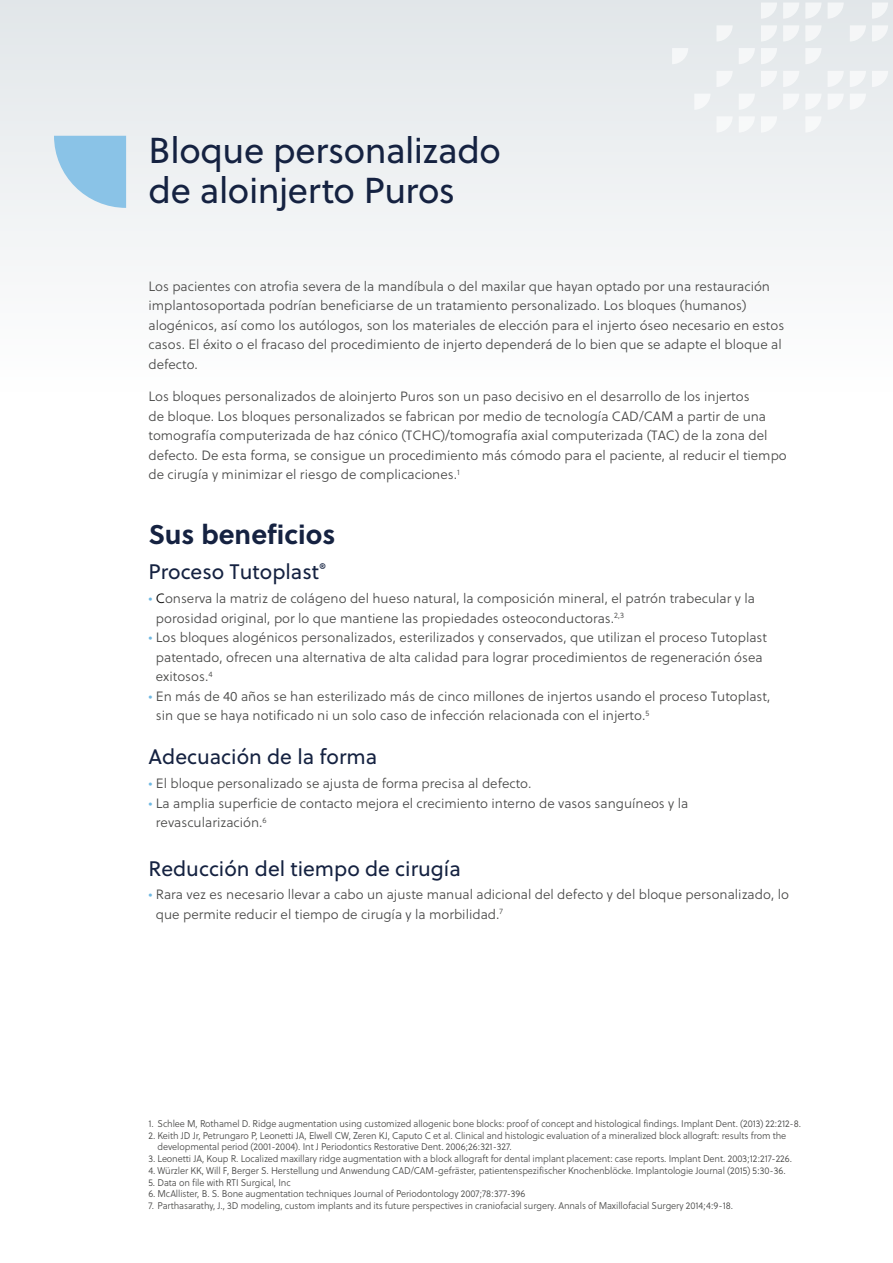
<style>
.page{position:relative;width:893px;height:1263px;background:#fff}
.page>*{position:absolute;margin:0;border:0;box-sizing:border-box;transform-origin:0 0}
.t1{font:36px/40.5px "Soleil";letter-spacing:-.01em;color:#152241}
.t2{font:700 27px "Soleil";color:#152241}
.t3{font:21px "Soleil";color:#152241}
.t4{font:13.5px/19.5px "Soleil Lt";color:#494948}
.t5{font:9.75px/11.7px "Soleil Lt";letter-spacing:-.01em;color:#494948;scale:.95 1}
.s1{color:#70b8e2}
.s2{color:#000}
</style>
<div class="page">
<div style="left:0;top:0;width:893px;height:793px;background:linear-gradient(to bottom,#e9ecee,#fff)"></div>
<svg style="left:761px;top:3px;width:16px;height:16px"></svg>
<svg style="left:805px;top:116px;width:16px;height:17px"></svg>
<svg style="left:739px;top:116px;width:16px;height:17px"></svg>
<svg style="left:761px;top:116px;width:16px;height:17px"></svg>
<svg style="left:828px;top:94px;width:16px;height:16px"></svg>
<svg style="left:850px;top:94px;width:16px;height:16px"></svg>
<svg style="left:783px;top:94px;width:16px;height:16px"></svg>
<svg style="left:805px;top:94px;width:16px;height:16px"></svg>
<svg style="left:739px;top:94px;width:16px;height:16px"></svg>
<svg style="left:872px;top:71px;width:16px;height:16px"></svg>
<svg style="left:828px;top:71px;width:16px;height:16px"></svg>
<svg style="left:850px;top:71px;width:16px;height:16px"></svg>
<svg style="left:783px;top:71px;width:16px;height:16px"></svg>
<svg style="left:761px;top:71px;width:16px;height:16px"></svg>
<svg style="left:805px;top:48px;width:16px;height:16px"></svg>
<svg style="left:739px;top:48px;width:16px;height:16px"></svg>
<svg style="left:761px;top:48px;width:16px;height:16px"></svg>
<svg style="left:872px;top:25px;width:16px;height:17px"></svg>
<svg style="left:850px;top:25px;width:16px;height:17px"></svg>
<svg style="left:783px;top:25px;width:16px;height:17px"></svg>
<svg style="left:805px;top:25px;width:16px;height:17px"></svg>
<svg style="left:761px;top:25px;width:16px;height:17px"></svg>
<svg style="left:872px;top:3px;width:16px;height:16px"></svg>
<svg style="left:828px;top:3px;width:16px;height:16px"></svg>
<svg style="left:783px;top:3px;width:16px;height:16px"></svg>
<svg style="left:805px;top:3px;width:16px;height:16px"></svg>
<svg style="left:716px;top:116px;width:17px;height:17px"></svg>
<svg style="left:694px;top:94px;width:16px;height:16px"></svg>
<svg style="left:716px;top:71px;width:17px;height:16px"></svg>
<svg style="left:672px;top:48px;width:16px;height:16px"></svg>
<svg style="left:716px;top:25px;width:17px;height:17px"></svg>
<svg style="left:54px;top:136px;width:72px;height:72px"></svg>
<h1 class="t1" style="left:148px;top:131px;width:354px">Bloque personalizado de aloinjerto Puros</h1>
<p class="t4" style="left:148px;top:277px;width:637px">Los pacientes con atrofia severa de la mandíbula o del maxilar que hayan optado por una restauración implantosoportada podrían beneficiarse de un tratamiento personalizado. Los bloques (humanos) alogénicos, así como los autólogos, son los materiales de elección para el injerto óseo necesario en estos casos. El éxito o el fracaso del procedimiento de injerto dependerá de lo bien que se adapte el bloque al defecto.</p>
<p class="t4" style="left:148px;top:387px;width:640px">Los bloques personalizados de aloinjerto Puros son un paso decisivo en el desarrollo de los injertos<br>de bloque. Los bloques personalizados se fabrican por medio de tecnología CAD/CAM a partir de una tomografía computerizada de haz cónico (TCHC)/tomografía axial computerizada (TAC) de la zona del defecto. De esta forma, se consigue un procedimiento más cómodo para el paciente, al reducir el tiempo de cirugía y minimizar el riesgo de complicaciones.<sup>1</sup></p>
<h2 class="t2" style="left:148px;top:516px;width:188px">Sus beneficios</h2>
<h3 class="t3" style="left:148px;top:559px;width:179px">Proceso Tutoplast<sup>®</sup></h3>
<p class="t4" style="left:156px;top:589px;width:600px;text-indent:-7px"><span class="s1">•</span> <span class="s2">C</span>onserva la matriz de colágeno del hueso natural, la composición mineral, el patrón trabecular y la porosidad original, por lo que mantiene las propiedades osteoconductoras.<sup>2,3</sup></p>
<p class="t4" style="left:156px;top:628px;width:613px;text-indent:-7px"><span class="s1">•</span> Los bloques alogénicos personalizados, esterilizados y conservados, que utilizan el proceso Tutoplast patentado, ofrecen una alternativa de alta calidad para lograr procedimientos de regeneración ósea exitosos.<sup>4</sup></p>
<p class="t4" style="left:156px;top:687px;width:616px;text-indent:-7px"><span class="s1">•</span> En más de 40 años se han esterilizado más de cinco millones de injertos usando el proceso Tutoplast, sin que se haya notificado ni un solo caso de infección relacionada con el injerto.<sup>5</sup></p>
<h3 class="t3" style="left:148px;top:744px;width:230px">Adecuación de la forma</h3>
<p class="t4" style="left:148px;top:774px;width:385px"><span class="s1">•</span> El bloque personalizado se ajusta de forma precisa al defecto.</p>
<p class="t4" style="left:156px;top:794px;width:534px;text-indent:-7px"><span class="s1">•</span> La amplia superficie de contacto mejora el crecimiento interno de vasos sanguíneos y la revascularización.<sup>6</sup></p>
<h3 class="t3" style="left:148px;top:855px;width:314px">Reducción del tiempo de cirugía</h3>
<p class="t4" style="left:156px;top:885px;width:635px;text-indent:-7px"><span class="s1">•</span> Rara vez es necesario llevar a cabo un ajuste manual adicional del defecto y del bloque personalizado, lo que permite reducir el tiempo de cirugía y la morbilidad.<sup>7</sup></p>
<p class="t5" style="left:148px;top:1118px;width:688px">1. Schlee M, Rothamel D. Ridge augmentation using customized allogenic bone blocks: proof of concept and histological findings. Implant Dent. (2013) 22:212-8.</p>
<p class="t5" style="left:158px;top:1130px;width:663px;text-indent:-9px">2. Keith JD Jr, Petrungaro P, Leonetti JA, Elwell CW, Zeren KJ, Caputo C et al. Clinical and histologic evaluation of a mineralized block allograft: results from the developmental period (2001-2004). Int J Periodontics Restorative Dent. 2006;26:321-327.</p>
<p class="t5" style="left:148px;top:1153px;width:679px">3. Leonetti JA, Koup R. Localized maxillary ridge augmentation with a block allograft for dental implant placement: case reports. Implant Dent. 2003;12:217-226.</p>
<p class="t5" style="left:148px;top:1165px;width:672px">4. Würzler KK, Will F, Berger S. Herstellung und Anwendung CAD/CAM-gefräster, patientenspezifischer Knochenblöcke. Implantologie Journal (2015) 5:30-36.</p>
<p class="t5" style="left:148px;top:1177px;width:151px">5. Data on file with RTI Surgical, Inc</p>
<p class="t5" style="left:148px;top:1188px;width:398px">6. McAllister, B. S. Bone augmentation techniques Journal of Periodontology 2007;78:377-396</p>
<p class="t5" style="left:148px;top:1200px;width:617px">7. Parthasarathy, J., 3D modeling, custom implants and its future perspectives in craniofacial surgery. Annals of Maxillofacial Surgery 2014;4:9-18.</p>
</div>
